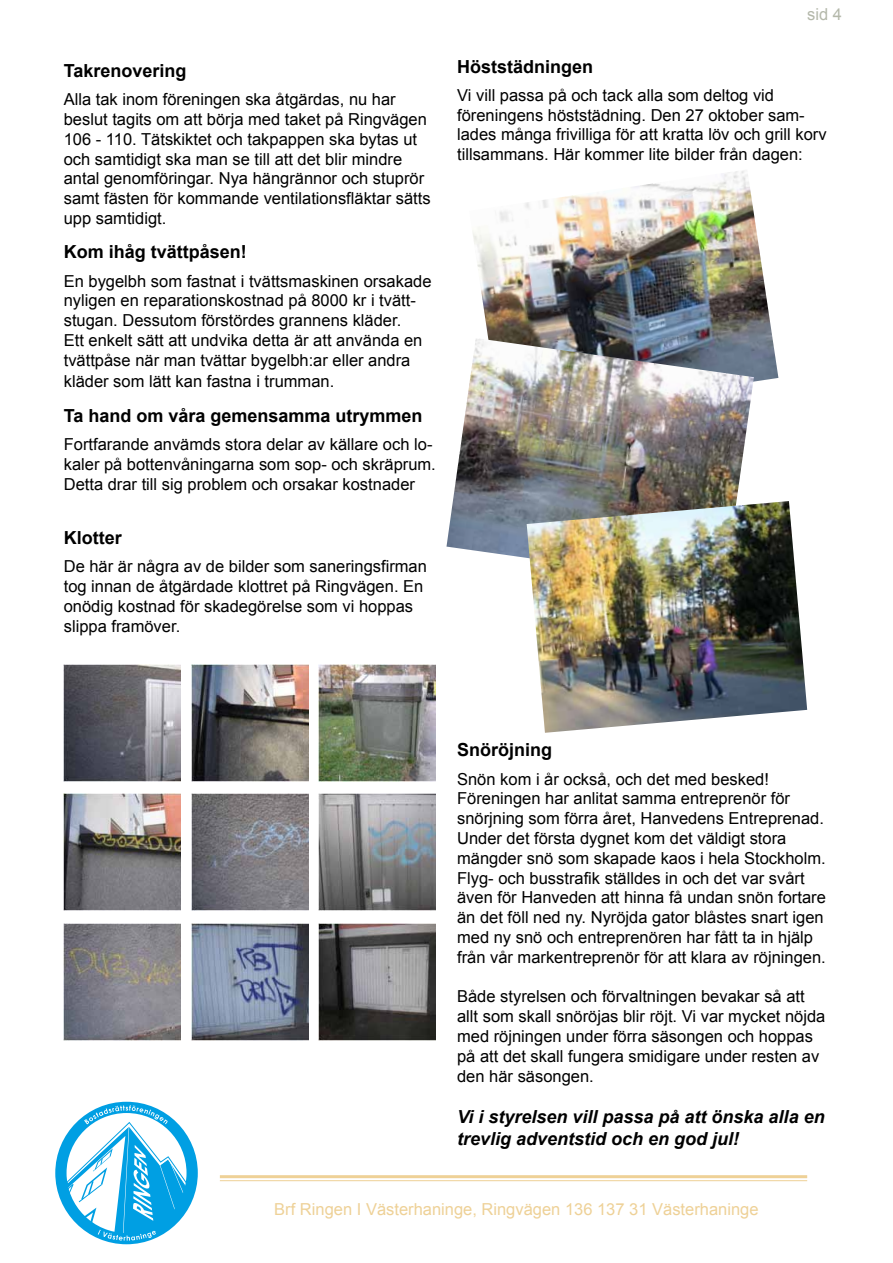
<style>
.page{position:relative;width:893px;height:1263px;background:#fff}
.page>*{position:absolute;margin:0;border:0;box-sizing:border-box;transform-origin:0 0}
.t1{font:700 18px "Arial";color:#000}
.t2{font:italic 700 18px/21.6px "Arial";color:#000}
.t3{font:16.5px/19.8px "Arial";color:#000}
.t4{font:16.5px "Arial";color:#eed197}
.t5{font:16.5px "Arial";color:#b4b8aa}
</style>
<div class="page">
<svg style="left:55px;top:1102px;width:143px;height:142px"></svg>
<hr style="left:220px;top:1175px;width:587px;height:3px;background:#eed197">
<hr style="left:220px;top:1180px;width:587px;height:1px;background:#eed197">
<img style="left:64px;top:664px;width:117px;height:117px">
<img style="left:64px;top:794px;width:117px;height:116px">
<img style="left:64px;top:923px;width:117px;height:117px">
<img style="left:191px;top:664px;width:117px;height:117px">
<img style="left:191px;top:794px;width:117px;height:116px">
<img style="left:191px;top:923px;width:117px;height:117px">
<img style="left:319px;top:664px;width:117px;height:117px">
<img style="left:319px;top:794px;width:117px;height:116px">
<img style="left:319px;top:923px;width:117px;height:117px">
<img style="left:473px;top:170px;width:305px;height:212px">
<img style="left:446px;top:338px;width:308px;height:220px">
<img style="left:527px;top:501px;width:280px;height:232px">
<p class="t1" style="left:64px;top:59px;width:124px">Takrenovering</p>
<p class="t3" style="left:64px;top:90px;width:368px">Alla tak inom föreningen ska åtgärdas, nu har beslut tagits om att börja med taket på Ringvägen 106 - 110. Tätskiktet och takpappen ska bytas ut och samtidigt ska man se till att det blir mindre antal genomföringar. Nya hängrännor och stuprör samt fästen för kommande ventilationsfläktar sätts upp samtidigt.</p>
<p class="t1" style="left:64px;top:240px;width:185px">Kom ihåg tvättpåsen!</p>
<p class="t3" style="left:64px;top:271px;width:369px">En bygelbh som fastnat i tvättsmaskinen orsakade nyligen en reparationskostnad på 8000 kr i tvätt&shy;stugan. Dessutom förstördes grannens kläder.<br>Ett enkelt sätt att undvika detta är att använda en tvättpåse när man tvättar bygelbh:ar eller andra</p>
<p class="t3" style="left:64px;top:372px;width:272px">kläder som lätt kan fastna i trumman.</p>
<p class="t1" style="left:64px;top:404px;width:360px">Ta hand om våra gemensamma utrymmen</p>
<p class="t3" style="left:64px;top:435px;width:374px">Fortfarande anvämds stora delar av källare och lo&shy;kaler på bottenvåningarna som sop- och skräprum.<br>Detta drar till sig problem och orsakar kostnader</p>
<p class="t1" style="left:64px;top:526px;width:59px">Klotter</p>
<p class="t3" style="left:64px;top:557px;width:365px">De här är några av de bilder som saneringsfirman tog innan de åtgärdade klottret på Ringvägen. En onödig kostnad för skadegörelse som vi hoppas slippa framöver.</p>
<p class="t5" style="left:807px;top:4px;width:36px">sid 4</p>
<p class="t1" style="left:457px;top:54px;width:138px">Höststädningen</p>
<p class="t3" style="left:457px;top:85px;width:371px">Vi vill passa på och tack alla som deltog vid föreningens höststädning. Den 27 oktober sam&shy;lades många frivilliga för att kratta löv och grill korv tillsammans. Här kommer lite bilder från dagen:</p>
<p class="t1" style="left:457px;top:738px;width:97px">Snöröjning</p>
<p class="t3" style="left:457px;top:769px;width:370px">Snön kom i år också, och det med besked!<br>Föreningen har anlitat samma entreprenör för snörjning som förra året, Hanvedens Entreprenad.<br>Under det första dygnet kom det väldigt stora mängder snö som skapade kaos i hela Stockholm.<br>Flyg- och busstrafik ställdes in och det var svårt även för Hanveden att hinna få undan snön fortare än det föll ned ny. Nyröjda gator blåstes snart igen med ny snö och entreprenören har fått ta in hjälp från vår markentreprenör för att klara av röjningen.</p>
<p class="t3" style="left:457px;top:987px;width:370px">Både styrelsen och förvaltningen bevakar så att allt som skall snöröjas blir röjt. Vi var mycket nöjda med röjningen under förra säsongen och hoppas på att det skall fungera smidigare under resten av den här säsongen.</p>
<p class="t2" style="left:457px;top:1106px;width:369px">Vi i styrelsen vill passa på att önska alla en trevlig adventstid och en god jul!</p>
<p class="t4" style="left:274px;top:1198px;width:486px">Brf Ringen I Västerhaninge, Ringvägen 136 137 31 Västerhaninge</p>
</div>
